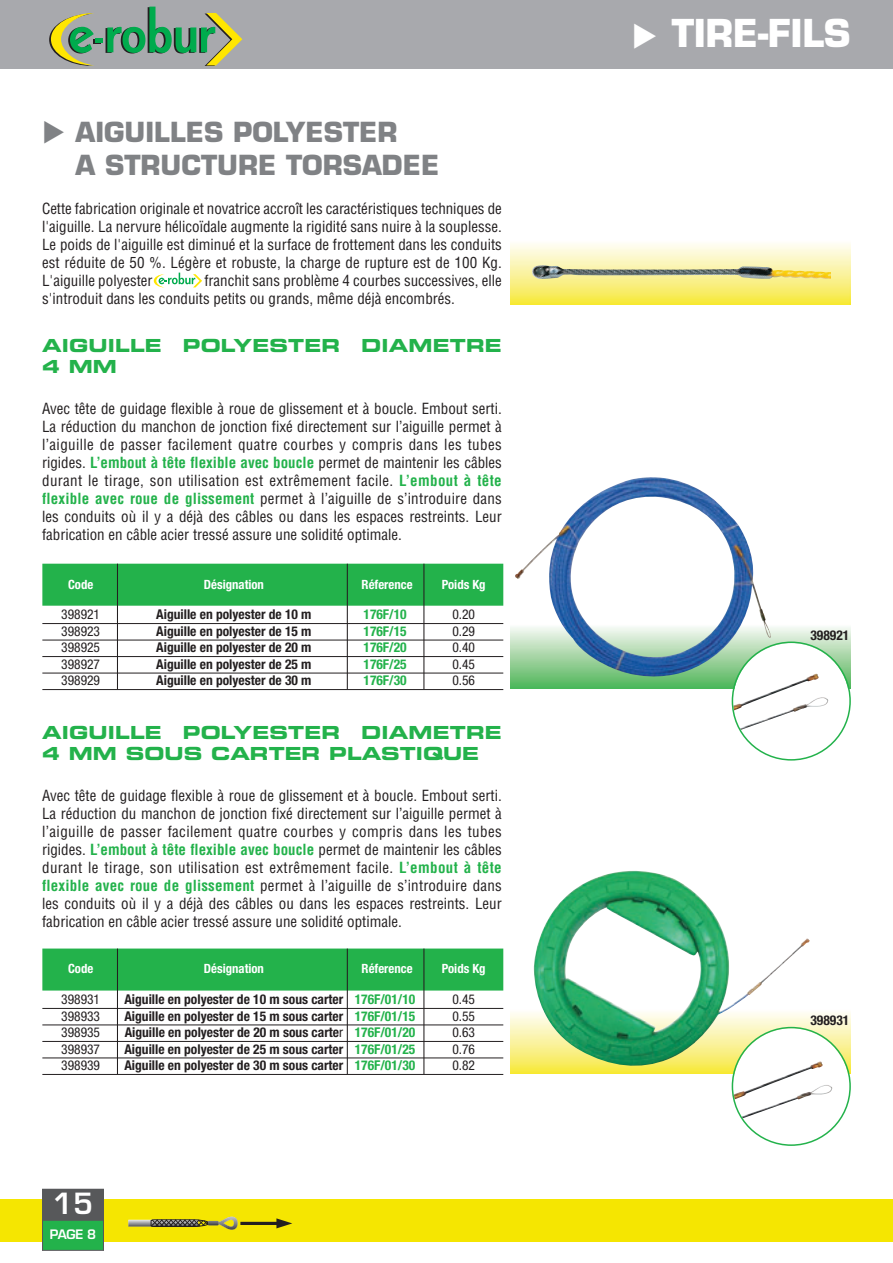
<style>
.page{position:relative;width:893px;height:1263px;background:#fff}
.page>*{position:absolute;margin:0;border:0;box-sizing:border-box;transform-origin:0 0}
.t1{font:700 37.5px "Eurostile LT Std";letter-spacing:-.01em;color:#fff}
.t2{font:600 28.5px "Eurostile LT Std";color:#fff}
.t3{font:700 27px/32.4px "Eurostile LT Std";color:#808285}
.t4{font:18px/21.6px "Eurostile LT Std Bold Ex 2";letter-spacing:.01em;color:#23b24b}
.t5{font:condensed 15px/18px "Helvetica LT Std";color:#231f20;text-align:justify}
.t6{font:700 condensed 13.5px "Helvetica Neue LT Std";color:#231f20}
.t7{font:condensed 13.5px "Helvetica Neue LT Std";color:#231f20}
.t8{font:700 condensed 13.5px "Helvetica Neue LT Std";color:#23b24b}
.t9{font:700 condensed 12.75px "Helvetica Neue LT Std";color:#fff}
.t10{font:600 12.75px "Eurostile LT Std";color:#fff}
.s1{font-weight:700;color:#23b24b}
.s2{color:#23b24b}
.s3{font-weight:400}
</style>
<div class="page">
<div style="left:0;top:0;width:892px;height:68px;background:#a8a9ad"></div>
<svg style="left:49px;top:7px;width:193px;height:59px"></svg>
<div style="left:0;top:1199px;width:892px;height:43px;background:#f5e601"></div>
<div style="left:43px;top:1189px;width:60px;height:31px;background:#57585a"></div>
<div style="left:42px;top:1189px;width:62px;height:32px;border:1px solid #57585a"></div>
<div style="left:43px;top:1220px;width:60px;height:30px;background:#23b24b"></div>
<div style="left:42px;top:1220px;width:62px;height:31px;border:1px solid #57585a"></div>
<svg style="left:150px;top:1216px;width:142px;height:13px"></svg>
<img style="left:510px;top:627px;width:340px;height:61px">
<svg style="left:731px;top:641px;width:119px;height:119px"></svg>
<svg style="left:154px;top:273px;width:48px;height:14px"></svg>
<img style="left:510px;top:243px;width:340px;height:61px">
<img style="left:531px;top:265px;width:299px;height:37px">
<img style="left:514px;top:477px;width:256px;height:200px">
<img style="left:510px;top:1012px;width:340px;height:61px">
<svg style="left:731px;top:1027px;width:119px;height:119px"></svg>
<img style="left:533px;top:870px;width:276px;height:196px">
<div style="left:42px;top:564px;width:461px;height:42px;background:#23b24b"></div>
<hr style="left:42px;top:623px;width:461px;height:1px;background:#231f20">
<hr style="left:42px;top:640px;width:461px;height:1px;background:#231f20">
<hr style="left:42px;top:656px;width:461px;height:1px;background:#231f20">
<hr style="left:42px;top:673px;width:461px;height:1px;background:#231f20">
<hr style="left:42px;top:689px;width:461px;height:1px;background:#231f20">
<hr style="left:117px;top:564px;width:1px;height:125px;background:#231f20">
<hr style="left:423px;top:564px;width:1px;height:125px;background:#231f20">
<hr style="left:346px;top:564px;width:1px;height:125px;background:#231f20">
<div style="left:42px;top:948px;width:461px;height:42px;background:#23b24b"></div>
<hr style="left:42px;top:1008px;width:461px;height:1px;background:#231f20">
<hr style="left:42px;top:1024px;width:461px;height:1px;background:#231f20">
<hr style="left:42px;top:1041px;width:461px;height:1px;background:#231f20">
<hr style="left:42px;top:1057px;width:461px;height:1px;background:#231f20">
<hr style="left:42px;top:1074px;width:461px;height:1px;background:#231f20">
<hr style="left:117px;top:948px;width:1px;height:126px;background:#231f20">
<hr style="left:423px;top:948px;width:1px;height:126px;background:#231f20">
<hr style="left:346px;top:948px;width:1px;height:126px;background:#231f20">
<h3 class="t3" style="left:75px;top:117px;width:365px">AIGUILLES POLYESTER<br>A STRUCTURE TORSADEE</h3>
<p class="t5" style="left:42px;top:200px;width:461px">Cette fabrication originale et novatrice accroît les caractéristiques techniques de l'aiguille. La nervure hélicoïdale augmente la rigidité sans nuire à la souplesse.<br>Le poids de l'aiguille est diminué et la surface de frottement dans les conduits est réduite de 50 %. Légère et robuste, la charge de rupture est de 100 Kg.<br>L'aiguille polyester</p>
<p class="t5" style="left:42px;top:272px;width:461px;text-indent:162px">franchit sans problème 4 courbes successives, elle s'introduit dans les conduits petits ou grands, même déjà encombrés.</p>
<p class="t4" style="left:42px;top:335px;width:461px">AIGUILLE POLYESTER DIAMETRE<br>4 MM</p>
<p class="t5" style="left:42px;top:400px;width:461px">Avec tête de guidage flexible à roue de glissement et à boucle. Embout serti.<br>La réduction du manchon de jonction fixé directement sur l’aiguille permet à l’aiguille de passer facilement quatre courbes y compris dans les tubes rigides. <span class="s1">L’embout à tête flexible avec boucle</span> permet de maintenir les câbles durant le tirage, son utilisation est extrêmement facile. <span class="s1">L’embout à tête flexible avec roue de glissement</span> permet à l’aiguille de s’introduire dans les conduits où il y a déjà des câbles ou dans les espaces restreints. Leur fabrication en câble acier tressé assure une solidité optimale.</p>
<p class="t9" style="left:68px;top:579px;width:27px">Code</p>
<p class="t9" style="left:204px;top:579px;width:62px">Désignation</p>
<p class="t9" style="left:361px;top:579px;width:53px">Réference</p>
<p class="t9" style="left:441px;top:579px;width:45px">Poids Kg</p>
<p class="t7" style="left:61px;top:607px;width:40px">398921</p>
<p class="t6" style="left:156px;top:610px;width:157px">Aiguille en polyester de 10 m</p>
<p class="t8" style="left:363px;top:610px;width:45px">176F/10</p>
<p class="t7" style="left:452px;top:607px;width:24px">0.20</p>
<p class="t7" style="left:61px;top:623px;width:40px">398923</p>
<p class="t6" style="left:156px;top:626px;width:157px">Aiguille en polyester de 15 m</p>
<p class="t8" style="left:363px;top:626px;width:45px">176F/15</p>
<p class="t7" style="left:452px;top:623px;width:24px">0.29</p>
<p class="t7" style="left:61px;top:640px;width:40px">398925</p>
<p class="t6" style="left:156px;top:643px;width:157px">Aiguille en polyester de 20 m</p>
<p class="t8" style="left:363px;top:643px;width:45px">176F/20</p>
<p class="t7" style="left:452px;top:640px;width:24px">0.40</p>
<p class="t7" style="left:61px;top:656px;width:40px">398927</p>
<p class="t6" style="left:156px;top:659px;width:157px">Aiguille en polyester de 25 m</p>
<p class="t8" style="left:363px;top:659px;width:45px">176F/25</p>
<p class="t7" style="left:452px;top:656px;width:24px">0.45</p>
<p class="t7" style="left:61px;top:673px;width:40px">398929</p>
<p class="t6" style="left:156px;top:676px;width:157px">Aiguille en polyester de 30 m</p>
<p class="t8" style="left:363px;top:676px;width:45px">176F/30</p>
<p class="t7" style="left:452px;top:673px;width:24px">0.56</p>
<p class="t4" style="left:42px;top:722px;width:461px">AIGUILLE POLYESTER DIAMETRE<br>4 MM SOUS CARTER PLASTIQUE</p>
<p class="t5" style="left:42px;top:787px;width:461px">Avec tête de guidage flexible à roue de glissement et à boucle. Embout serti.<br>La réduction du manchon de jonction fixé directement sur l’aiguille permet à l’aiguille de passer facilement quatre courbes y compris dans les tubes rigides. <span class="s1">L’embout à tête flexible avec boucle</span> permet de maintenir les câbles durant le tirage, son utilisation est extrêmement facile. <span class="s1">L’embout à tête flexible avec roue de glissement</span> permet à l’aiguille de s’introduire dans les conduits où il y a déjà des câbles ou dans les espaces restreints. Leur fabrication en câble acier tressé assure une solidité optimale.</p>
<p class="t9" style="left:68px;top:964px;width:27px">Code</p>
<p class="t9" style="left:204px;top:964px;width:62px">Désignation</p>
<p class="t9" style="left:361px;top:964px;width:53px">Réference</p>
<p class="t9" style="left:441px;top:964px;width:45px">Poids Kg</p>
<p class="t7" style="left:61px;top:991px;width:40px">398931</p>
<p class="t6" style="left:124px;top:994px;width:292px">Aiguille en polyester de 10 m sous carter <span class="s2">176F/01/10</span></p>
<p class="t7" style="left:452px;top:991px;width:24px">0.45</p>
<p class="t7" style="left:61px;top:1008px;width:40px">398933</p>
<p class="t6" style="left:124px;top:1011px;width:292px">Aiguille en polyester de 15 m sous carter <span class="s2">176F/01/15</span></p>
<p class="t7" style="left:452px;top:1008px;width:24px">0.55</p>
<p class="t7" style="left:61px;top:1024px;width:40px">398935</p>
<p class="t6" style="left:125px;top:1027px;width:292px">Aiguille en polyester de 20 m sous carte<span class="s3">r</span> <span class="s2">176F/01/20</span></p>
<p class="t7" style="left:452px;top:1024px;width:24px">0.63</p>
<p class="t7" style="left:61px;top:1041px;width:40px">398937</p>
<p class="t6" style="left:124px;top:1044px;width:292px">Aiguille en polyester de 25 m sous carter <span class="s2">176F/01/25</span></p>
<p class="t7" style="left:452px;top:1041px;width:24px">0.76</p>
<p class="t7" style="left:61px;top:1057px;width:40px">398939</p>
<p class="t6" style="left:124px;top:1060px;width:292px">Aiguille en polyester de 30 m sous carter <span class="s2">176F/01/30</span></p>
<p class="t7" style="left:452px;top:1057px;width:24px">0.82</p>
<h2 class="t2" style="left:53px;top:1187px;width:42px">15</h2>
<p class="t10" style="left:50px;top:1226px;width:48px">PAGE 8</p>
<h1 class="t1" style="left:671px;top:12px;width:180px">TIRE-FILS</h1>
<p class="t6" style="left:810px;top:630px;width:40px">398921</p>
<p class="t6" style="left:810px;top:1015px;width:40px">398931</p>
</div>
